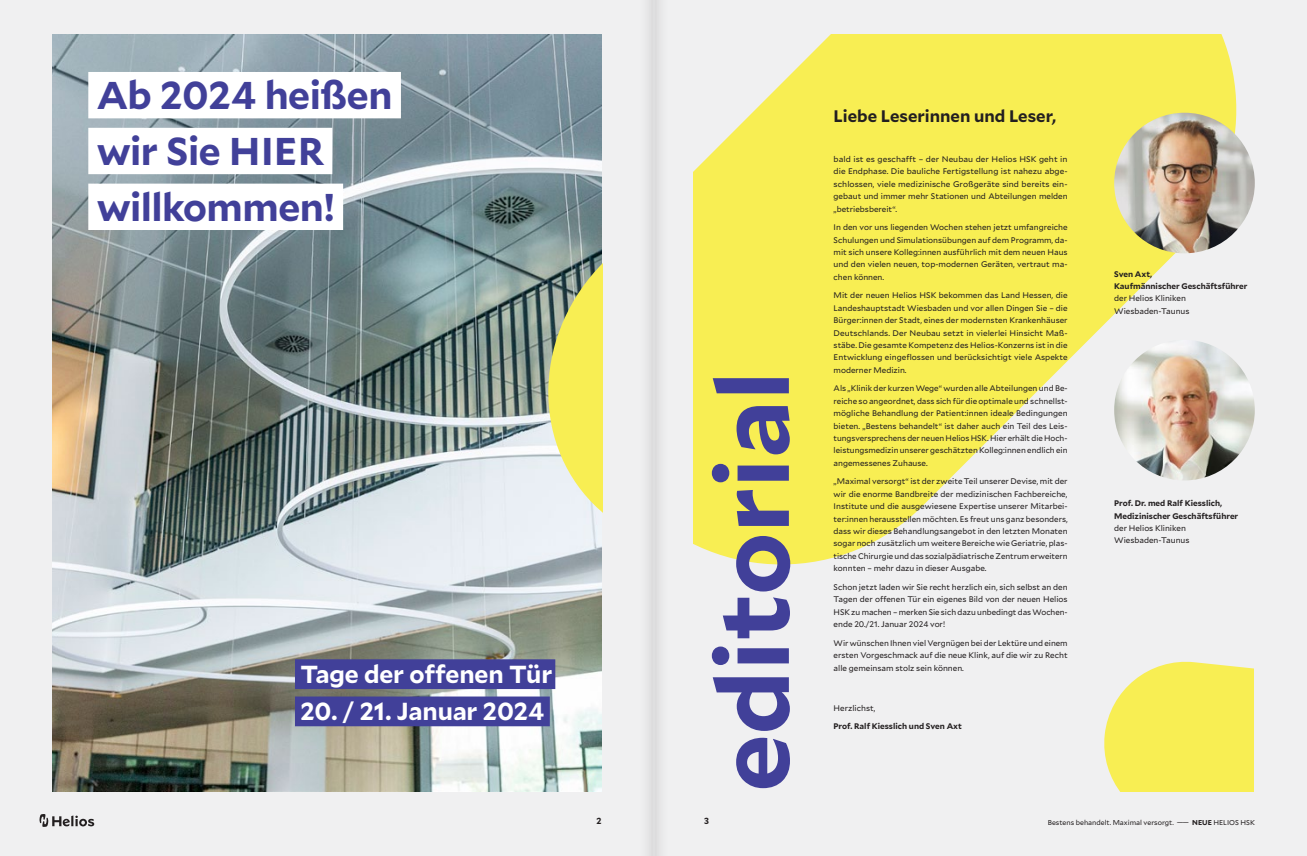
<style>
.page{position:relative;width:1307px;height:856px;background:#fff}
.page>*{position:absolute;margin:0;border:0;box-sizing:border-box;transform-origin:0 0}
.t1{font:700 100.45px "Mallory";color:#414099}
.t2{font:700 38.5px/55.8px "Mallory";letter-spacing:-.015em;color:#414099}
.t3{font:700 24.5px "Mallory";letter-spacing:-.005em;color:#fff}
.t4{font:700 16.62px "Mallory";color:#231f20}
.t5{font:700 8.75px "Mallory";color:#231f20}
.t6{font:8.05px/12.4px "Mallory";color:#231f20;text-align:justify}
.t7{font:700 8.05px/12.4px "Mallory";color:#231f20}
.t8{font:7px "Mallory";color:#231f20}
.s1{font-weight:700}
</style>
<div class="page">
<div style="left:0;top:0;width:1306px;height:856px;background:#f0f0f1"></div>
<img style="left:52px;top:35px;width:549px;height:756px">
<svg style="left:693px;top:35px;width:549px;height:530px;fill:#f8ee53"></svg>
<svg style="left:529px;top:34px;width:73px;height:534px"></svg>
<svg style="left:1104px;top:661px;width:149px;height:130px;background:#f7ee63"></svg>
<svg style="left:40px;top:814px;width:54px;height:13px"></svg>
<img style="left:1114px;top:113px;width:140px;height:140px;border-radius:70px">
<img style="left:1114px;top:340px;width:140px;height:140px;border-radius:70px">
<div style="left:88px;top:72px;width:313px;height:46px;background:#fff"></div>
<div style="left:88px;top:128px;width:244px;height:46px;background:#fff"></div>
<div style="left:88px;top:184px;width:255px;height:46px;background:#fff"></div>
<div style="left:295px;top:659px;width:260px;height:30px;background:#414099"></div>
<div style="left:295px;top:696px;width:255px;height:30px;background:#414099"></div>
<div style="left:654px;top:0;width:17px;height:856px;background:#e8e8e9"></div>
<div style="left:637px;top:0;width:16px;height:856px;background:#ebebec"></div>
<h2 class="t2" style="left:97px;top:65px;width:297px">Ab 2024 heißen wir Sie HIER willkommen!</h2>
<h3 class="t4" style="left:833px;top:103px;width:224px">Liebe Leserinnen und Leser,</h3>
<p class="t6" style="left:833px;top:152px;width:236px">bald ist es geschafft – der Neubau der Helios HSK geht in die Endphase. Die bauliche Fertigstellung ist nahezu abge&shy;schlossen, viele medizinische Großgeräte sind bereits ein&shy;gebaut und immer mehr Stationen und Abteilungen melden „betriebsbereit“.</p>
<p class="t6" style="left:833px;top:221px;width:235px">In den vor uns liegenden Wochen stehen jetzt umfangreiche Schulungen und Simulationsübungen auf dem Programm, da&shy;mit sich unsere Kolleg:innen ausführlich mit dem neuen Haus und den vielen neuen, top-modernen Geräten, vertraut ma&shy;chen können.</p>
<p class="t6" style="left:833px;top:289px;width:235px">Mit der neuen Helios HSK bekommen das Land Hessen, die Landeshauptstadt Wiesbaden und vor allen Dingen Sie – die Bürger:innen der Stadt, eines der modernsten Krankenhäuser Deutschlands. Der Neubau setzt in vielerlei Hinsicht Maß&shy;stäbe. Die gesamte Kompetenz des Helios-Konzerns ist in die Entwicklung eingeflossen und berücksichtigt viele Aspekte moderner Medizin.</p>
<p class="t6" style="left:833px;top:382px;width:235px">Als „Klinik der kurzen Wege“ wurden alle Abteilungen und Be&shy;reiche so angeordnet, dass sich für die optimale und schnellst&shy;mögliche Behandlung der Patient:innen ideale Bedingungen bieten. „Bestens behandelt“ ist daher auch ein Teil des Leis&shy;tungsversprechens der neuen Helios HSK. Hier erhält die Hoch&shy;leistungsmedizin unserer geschätzten Kolleg:innen endlich ein angemessenes Zuhause.</p>
<p class="t6" style="left:833px;top:475px;width:235px">„Maximal versorgt“ ist der zweite Teil unserer Devise, mit der wir die enorme Bandbreite der medizinischen Fachbereiche, Institute und die ausgewiesene Expertise unserer Mitarbei&shy;ter:innen herausstellen möchten. Es freut uns ganz besonders, dass wir dieses Behandlungsangebot in den letzten Monaten sogar noch zusätzlich um weitere Bereiche wie Geriatrie, plas&shy;tische Chirurgie und das sozialpädiatrische Zentrum erweitern konnten – mehr dazu in dieser Ausgabe.</p>
<p class="t6" style="left:833px;top:580px;width:235px">Schon jetzt laden wir Sie recht herzlich ein, sich selbst an den Tagen der offenen Tür ein eigenes Bild von der neuen Helios HSK zu machen – merken Sie sich dazu unbedingt das Wochen&shy;ende 20./21. Januar 2024 vor!</p>
<p class="t6" style="left:833px;top:636px;width:235px">Wir wünschen Ihnen viel Vergnügen bei der Lektüre und einem ersten Vorgeschmack auf die neue Klink, auf die wir zu Recht alle gemeinsam stolz sein können.</p>
<h1 class="t1" style="left:678px;top:791px;width:422px;rotate:-90deg">editorial</h1>
<h3 class="t3" style="left:300px;top:656px;width:253px">Tage der offenen Tür</h3>
<h3 class="t3" style="left:300px;top:693px;width:245px">20. / 21. Januar 2024</h3>
<p class="t6" style="left:833px;top:701px;width:43px">Herzlichst,</p>
<p class="t7" style="left:833px;top:720px;width:130px">Prof. Ralf Kiesslich und Sven Axt</p>
<p class="t7" style="left:1114px;top:267px;width:135px">Sven Axt,<br>Kaufmännischer Geschäftsführer</p>
<p class="t6" style="left:1114px;top:292px;width:77px">der Helios Kliniken<br>Wiesbaden-Taunus</p>
<p class="t7" style="left:1114px;top:496px;width:125px">Prof. Dr. med Ralf Kiesslich,<br>Medizinischer Geschäftsführer</p>
<p class="t6" style="left:1114px;top:521px;width:77px">der Helios Kliniken<br>Wiesbaden-Taunus</p>
<p class="t5" style="left:596px;top:814px;width:7px">2</p>
<p class="t5" style="left:704px;top:814px;width:6px">3</p>
<p class="t8" style="left:1047px;top:817px;width:209px">Bestens behandelt. Maximal versorgt. ― ― <span class="s1">NEUE</span> HELIOS HSK</p>
</div>
